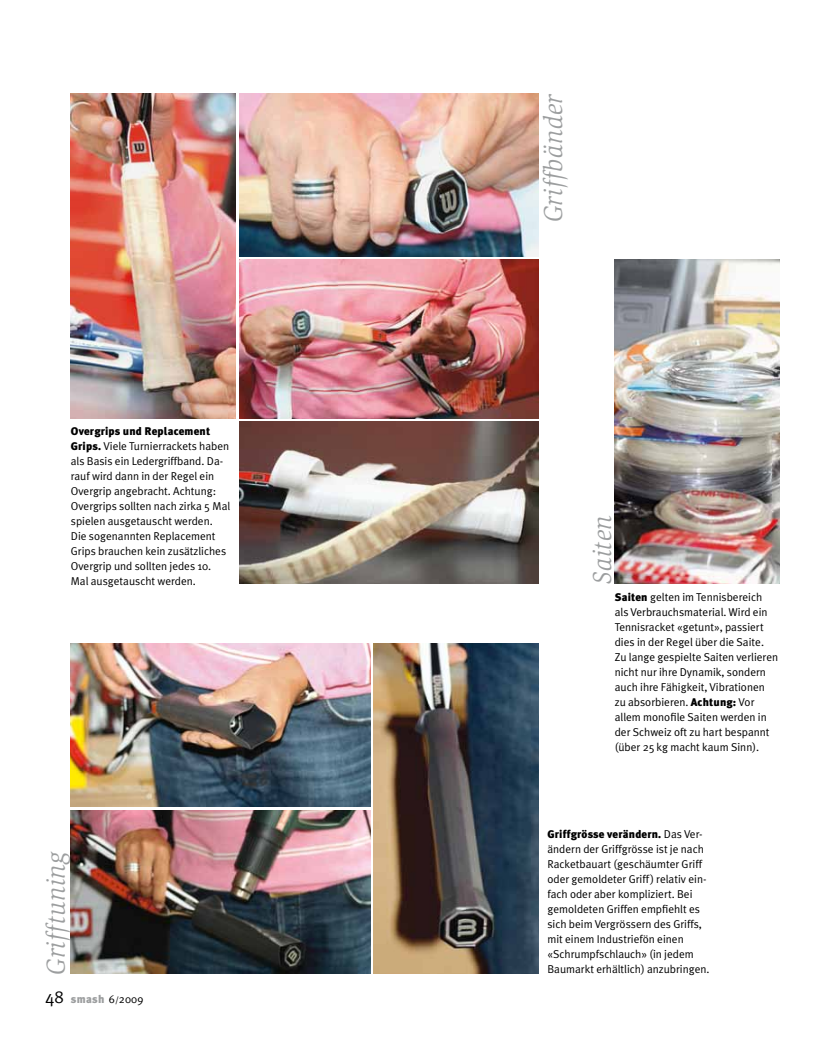
<style>
.page{position:relative;width:815px;height:1053px;background:#fff}
.page>*{position:absolute;margin:0;border:0;box-sizing:border-box;transform-origin:0 0}
.t1{font:italic 26.75px "Slimbach LT";letter-spacing:.02em;color:#9c9e9f;scale:.92 1}
.t2{font:11.38px/15px "Meta Plus Normal";color:#000}
.t3{font:900 11.25px "Meta Plus";letter-spacing:.025em;color:#9c9e9f}
.t4{font:900 11.12px "Meta Plus";letter-spacing:.015em;color:#000}
.s1{font-family:"Meta Plus";font-weight:900;font-size:11.12px}
.s2{font-family:"Meta Plus Normal";font-weight:400;font-size:17.5px;color:#000}
.s3{font-family:"Meta Plus Normal";font-weight:400;color:#000}
.s4{font-family:"Meta Plus Normal";font-weight:400;font-size:8.75px;color:#000}
.s5{font-family:"Meta Plus Normal";font-weight:400;font-size:11.38px}
</style>
<div class="page">
<img style="left:71px;top:94px;width:165px;height:324px">
<img style="left:239px;top:94px;width:300px;height:162px">
<img style="left:239px;top:260px;width:300px;height:158px">
<img style="left:239px;top:421px;width:300px;height:162px">
<img style="left:71px;top:810px;width:299px;height:163px">
<img style="left:71px;top:643px;width:299px;height:163px">
<img style="left:374px;top:643px;width:165px;height:330px">
<img style="left:615px;top:260px;width:165px;height:323px">
<p class="t4" style="left:71px;top:425px;width:141px">Overgrips und Replacement</p>
<p class="t2" style="left:71px;top:439px;width:161px"><span class="s1">Grips.</span> Viele Turnierrackets haben als Basis ein Ledergriffband. Da&shy;rauf wird dann in der Regel ein<br>Overgrip angebracht. Achtung:<br>Overgrips sollten nach zirka 5 Mal spielen ausgetauscht werden.<br>Die sogenannten Replacement<br>Grips brauchen kein zusätzliches<br>Overgrip und sollten jedes 10.<br>Mal ausgetauscht werden.</p>
<h1 class="t1" style="left:41px;top:974px;width:136px;rotate:-90deg">Grifftuning</h1>
<p class="t3" style="left:45px;top:992px;width:100px"><span class="s2">48</span> smash <span class="s3">6</span><span class="s4">/</span><span class="s3">2009</span></p>
<h1 class="t1" style="left:538px;top:222px;width:141px;rotate:-90deg">Griffbänder</h1>
<h1 class="t1" style="left:587px;top:584px;width:76px;rotate:-90deg">Saiten</h1>
<p class="t2" style="left:615px;top:589px;width:165px"><span class="s1">Saiten</span> gelten im Tennisbereich als Verbrauchsmaterial. Wird ein<br>Tennisracket «getunt», passiert dies in der Regel über die Saite.<br>Zu lange gespielte Saiten verlieren nicht nur ihre Dynamik, sondern auch ihre Fähigkeit, Vibrationen zu absorbieren. <span class="s1">Achtung:</span> Vor allem monofile Saiten werden in der Schweiz oft zu hart bespannt (über 25 kg macht kaum Sinn).</p>
<p class="t4" style="left:547px;top:827px;width:156px">Griffgrösse verändern. <span class="s5">Das Ver-</span></p>
<p class="t2" style="left:547px;top:841px;width:164px">ändern der Griffgrösse ist je nach Racketbauart (geschäumter Griff oder gemoldeter Griff) relativ ein&shy;fach oder aber kompliziert. Bei gemoldeten Griffen empfiehlt es sich beim Vergrössern des Griffs, mit einem Industriefön einen «Schrumpfschlauch» (in jedem Baumarkt erhältlich) anzubringen.</p>
</div>
